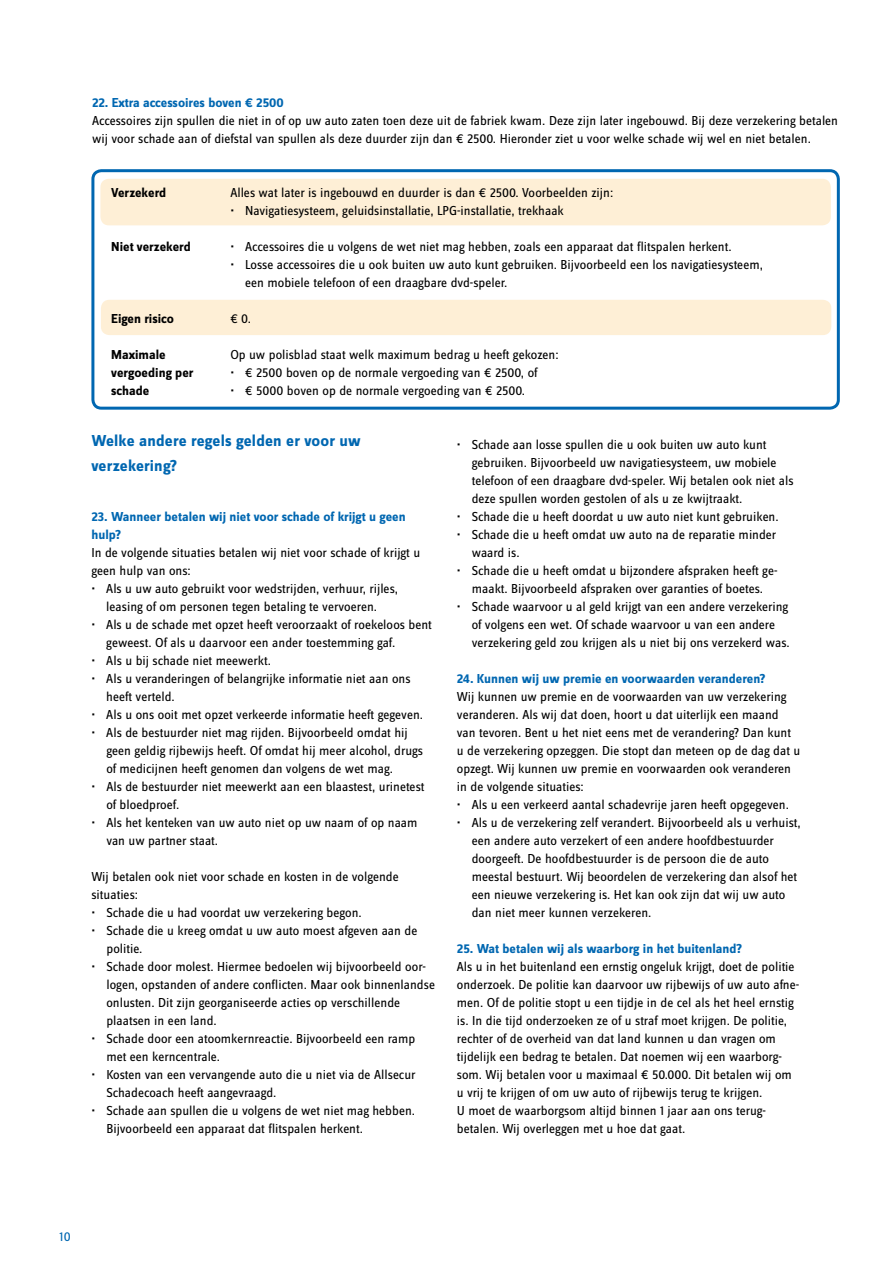
<style>
.page{position:relative;width:893px;height:1263px;background:#fff}
.page>*{position:absolute;margin:0;border:0;box-sizing:border-box;transform-origin:0 0}
.t1{font:700 16.5px/25.2px "Zine Sans Dis";letter-spacing:.01em;color:#0067b1}
.t2{font:13.5px/18px "Zine Sans Dis";color:#000}
.t3{font:700 13.5px/18px "Zine Sans Dis";color:#0067b1}
.t4{font:700 13.5px/18px "Zine Sans Dis";color:#000}
.t5{font:13.5px "Zine Sans Dis";color:#0067b1}
</style>
<div class="page">
<div style="left:91px;top:169px;width:749px;height:241px;border:3px solid #0067b1;border-radius:9px"></div>
<div style="left:101px;top:300px;width:730px;height:35px;background:#feefd6;border-radius:9px"></div>
<div style="left:100px;top:179px;width:731px;height:46px;background:#feefd6;border-radius:9px"></div>
<p class="t3" style="left:92px;top:94px;width:193px">22. Extra accessoires boven € 2500</p>
<p class="t2" style="left:92px;top:112px;width:747px">Accessoires zijn spullen die niet in of op uw auto zaten toen deze uit de fabriek kwam. Deze zijn later ingebouwd. Bij deze verzekering betalen wij voor schade aan of diefstal van spullen als deze duurder zijn dan € 2500. Hieronder ziet u voor welke schade wij wel en niet betalen.</p>
<p class="t4" style="left:111px;top:184px;width:56px">Verzekerd</p>
<p class="t2" style="left:230px;top:184px;width:384px">Alles wat later is ingebouwd en duurder is dan € 2500. Voorbeelden zijn:</p>
<p class="t2" style="left:230px;top:202px;width:335px">• Navigatiesysteem, geluidsinstallatie, LPG-installatie, trekhaak</p>
<p class="t4" style="left:111px;top:238px;width:81px">Niet verzekerd</p>
<p class="t2" style="left:230px;top:238px;width:503px">• Accessoires die u volgens de wet niet mag hebben, zoals een apparaat dat flitspalen herkent.</p>
<p class="t2" style="left:245px;top:256px;width:519px;text-indent:-15px">• Losse accessoires die u ook buiten uw auto kunt gebruiken. Bijvoorbeeld een los navigatiesysteem, een mobiele telefoon of een draagbare dvd-speler.</p>
<p class="t4" style="left:111px;top:310px;width:64px">Eigen risico</p>
<p class="t2" style="left:230px;top:310px;width:22px">€ 0.</p>
<p class="t4" style="left:111px;top:346px;width:84px">Maximale vergoeding per schade</p>
<p class="t2" style="left:230px;top:346px;width:330px">Op uw polisblad staat welk maximum bedrag u heeft gekozen:</p>
<p class="t2" style="left:230px;top:364px;width:309px">• € 2500 boven op de normale vergoeding van € 2500, of</p>
<p class="t2" style="left:230px;top:382px;width:296px">• € 5000 boven op de normale vergoeding van € 2500.</p>
<p class="t1" style="left:91px;top:429px;width:271px">Welke andere regels gelden er voor uw verzekering?</p>
<p class="t3" style="left:91px;top:508px;width:316px">23. Wanneer betalen wij niet voor schade of krijgt u geen hulp?</p>
<p class="t2" style="left:91px;top:544px;width:330px">In de volgende situaties betalen wij niet voor schade of krijgt u geen hulp van ons:</p>
<p class="t2" style="left:91px;top:580px;width:308px;text-align:center">• Als u uw auto gebruikt voor wedstrijden, verhuur, rijles, leasing of om personen tegen betaling te vervoeren.</p>
<p class="t2" style="left:106px;top:616px;width:327px;text-indent:-15px">• Als u de schade met opzet heeft veroorzaakt of roekeloos bent geweest. Of als u daarvoor een ander toestemming gaf.</p>
<p class="t2" style="left:91px;top:652px;width:181px">• Als u bij schade niet meewerkt.</p>
<p class="t2" style="left:106px;top:670px;width:306px;text-indent:-15px">• Als u veranderingen of belangrijke informatie niet aan ons heeft verteld.</p>
<p class="t2" style="left:91px;top:706px;width:333px">• Als u ons ooit met opzet verkeerde informatie heeft gegeven.</p>
<p class="t2" style="left:106px;top:724px;width:318px;text-indent:-15px">• Als de bestuurder niet mag rijden. Bijvoorbeeld omdat hij geen geldig rijbewijs heeft. Of omdat hij meer alcohol, drugs of medicijnen heeft genomen dan volgens de wet mag.</p>
<p class="t2" style="left:106px;top:778px;width:320px;text-indent:-15px">• Als de bestuurder niet meewerkt aan een blaastest, urinetest of bloedproef.</p>
<p class="t2" style="left:106px;top:814px;width:313px;text-indent:-15px">• Als het kenteken van uw auto niet op uw naam of op naam van uw partner staat.</p>
<p class="t2" style="left:91px;top:868px;width:309px">Wij betalen ook niet voor schade en kosten in de volgende situaties:</p>
<p class="t2" style="left:91px;top:904px;width:272px">• Schade die u had voordat uw verzekering begon.</p>
<p class="t2" style="left:106px;top:922px;width:312px;text-indent:-15px">• Schade die u kreeg omdat u uw auto moest afgeven aan de politie.</p>
<p class="t2" style="left:106px;top:958px;width:330px;text-indent:-15px">• Schade door molest. Hiermee bedoelen wij bijvoorbeeld oor&shy;logen, opstanden of andere conflicten. Maar ook binnenlandse onlusten. Dit zijn georganiseerde acties op verschillende plaatsen in een land.</p>
<p class="t2" style="left:106px;top:1030px;width:311px;text-indent:-15px">• Schade door een atoomkernreactie. Bijvoorbeeld een ramp met een kerncentrale.</p>
<p class="t2" style="left:106px;top:1066px;width:311px;text-indent:-15px">• Kosten van een vervangende auto die u niet via de Allsecur<br>Schadecoach heeft aangevraagd.</p>
<p class="t2" style="left:106px;top:1102px;width:310px;text-indent:-15px">• Schade aan spullen die u volgens de wet niet mag hebben.<br>Bijvoorbeeld een apparaat dat flitspalen herkent.</p>
<p class="t2" style="left:472px;top:436px;width:323px;text-indent:-15px">• Schade aan losse spullen die u ook buiten uw auto kunt gebruiken. Bijvoorbeeld uw navigatiesysteem, uw mobiele telefoon of een draagbare dvd-speler. Wij betalen ook niet als deze spullen worden gestolen of als u ze kwijtraakt.</p>
<p class="t2" style="left:457px;top:508px;width:323px">• Schade die u heeft doordat u uw auto niet kunt gebruiken.</p>
<p class="t2" style="left:472px;top:526px;width:306px;text-indent:-15px">• Schade die u heeft omdat uw auto na de reparatie minder waard is.</p>
<p class="t2" style="left:457px;top:562px;width:322px;text-align:center">• Schade die u heeft omdat u bijzondere afspraken heeft ge&shy;maakt. Bijvoorbeeld afspraken over garanties of boetes.</p>
<p class="t2" style="left:472px;top:598px;width:319px;text-indent:-15px">• Schade waarvoor u al geld krijgt van een andere verzekering of volgens een wet. Of schade waarvoor u van een andere verzekering geld zou krijgen als u niet bij ons verzekerd was.</p>
<p class="t3" style="left:457px;top:670px;width:310px">24. Kunnen wij uw premie en voorwaarden veranderen?</p>
<p class="t2" style="left:457px;top:688px;width:345px">Wij kunnen uw premie en de voorwaarden van uw verzekering veranderen. Als wij dat doen, hoort u dat uiterlijk een maand van tevoren. Bent u het niet eens met de verandering? Dan kunt u de verzekering opzeggen. Die stopt dan meteen op de dag dat u opzegt. Wij kunnen uw premie en voorwaarden ook veranderen in de volgende situaties:</p>
<p class="t2" style="left:457px;top:796px;width:334px">• Als u een verkeerd aantal schadevrije jaren heeft opgegeven.</p>
<p class="t2" style="left:472px;top:814px;width:330px;text-indent:-15px">• Als u de verzekering zelf verandert. Bijvoorbeeld als u verhuist, een andere auto verzekert of een andere hoofdbestuurder doorgeeft. De hoofdbestuurder is de persoon die de auto meestal bestuurt. Wij beoordelen de verzekering dan alsof het een nieuwe verzekering is. Het kan ook zijn dat wij uw auto dan niet meer kunnen verzekeren.</p>
<p class="t3" style="left:457px;top:940px;width:287px">25. Wat betalen wij als waarborg in het buitenland?</p>
<p class="t2" style="left:457px;top:958px;width:344px">Als u in het buitenland een ernstig ongeluk krijgt, doet de politie onderzoek. De politie kan daarvoor uw rijbewijs of uw auto afne&shy;men. Of de politie stopt u een tijdje in de cel als het heel ernstig is. In die tijd onderzoeken ze of u straf moet krijgen. De politie, rechter of de overheid van dat land kunnen u dan vragen om tijdelijk een bedrag te betalen. Dat noemen wij een waarborg&shy;som. Wij betalen voor u maximaal € 50.000. Dit betalen wij om u vrij te krijgen of om uw auto of rijbewijs terug te krijgen.<br>U moet de waarborgsom altijd binnen 1 jaar aan ons terug&shy;betalen. Wij overleggen met u hoe dat gaat.</p>
<p class="t5" style="left:60px;top:1230px;width:13px">10</p>
</div>
